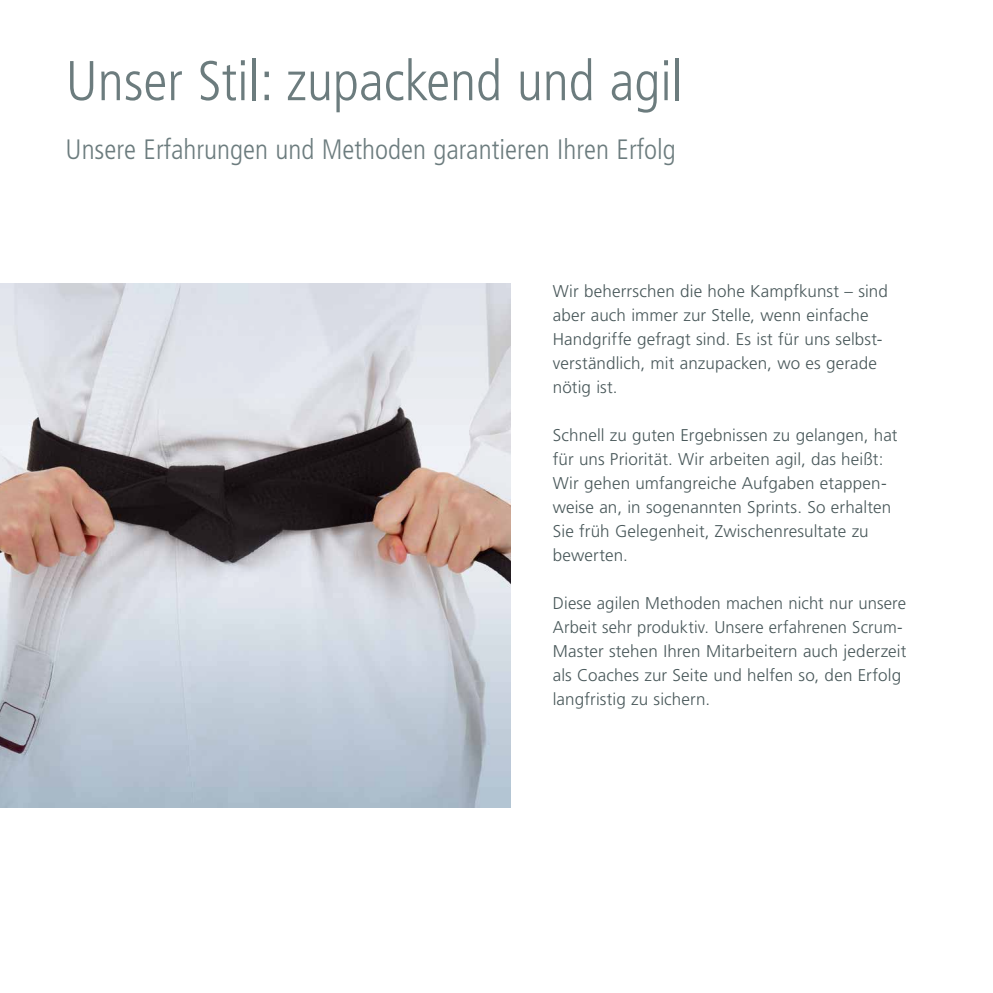
<style>
.page{position:relative;width:993px;height:993px;background:#fff}
.page>*{position:absolute;margin:0;border:0;box-sizing:border-box;transform-origin:0 0}
.t1{font:300 condensed 56px "Frutiger";color:#6c7c7e}
.t2{font:300 condensed 28px "Frutiger";color:#6c7c7e}
.t3{font:300 17px/24px "Frutiger";letter-spacing:.01em;color:#49585a}
</style>
<div class="page">
<img style="left:0;top:283px;width:510px;height:523px">
<hr style="left:992px;top:283px;width:1px;height:523px;background:#ececed">
<h1 class="t1" style="left:66px;top:49px;width:619px">Unser Stil: zupackend und agil</h1>
<h2 class="t2" style="left:66px;top:134px;width:611px">Unsere Erfahrungen und Methoden garantieren Ihren Erfolg</h2>
<p class="t3" style="left:552px;top:279px;width:336px">Wir beherrschen die hohe Kampfkunst – sind aber auch immer zur Stelle, wenn einfache Handgriffe gefragt sind. Es ist für uns selbst&shy;verständlich, mit anzupacken, wo es gerade nötig ist.</p>
<p class="t3" style="left:552px;top:423px;width:346px">Schnell zu guten Ergebnissen zu gelangen, hat für uns Priorität. Wir arbeiten agil, das heißt:<br>Wir gehen umfangreiche Aufgaben etappen&shy;weise an, in sogenannten Sprints. So erhalten Sie früh Gelegenheit, Zwischenresultate zu bewerten.</p>
<p class="t3" style="left:552px;top:591px;width:355px">Diese agilen Methoden machen nicht nur unsere Arbeit sehr produktiv. Unsere erfahrenen Scrum-Master stehen Ihren Mitarbeitern auch jederzeit als Coaches zur Seite und helfen so, den Erfolg langfristig zu sichern.</p>
</div>
